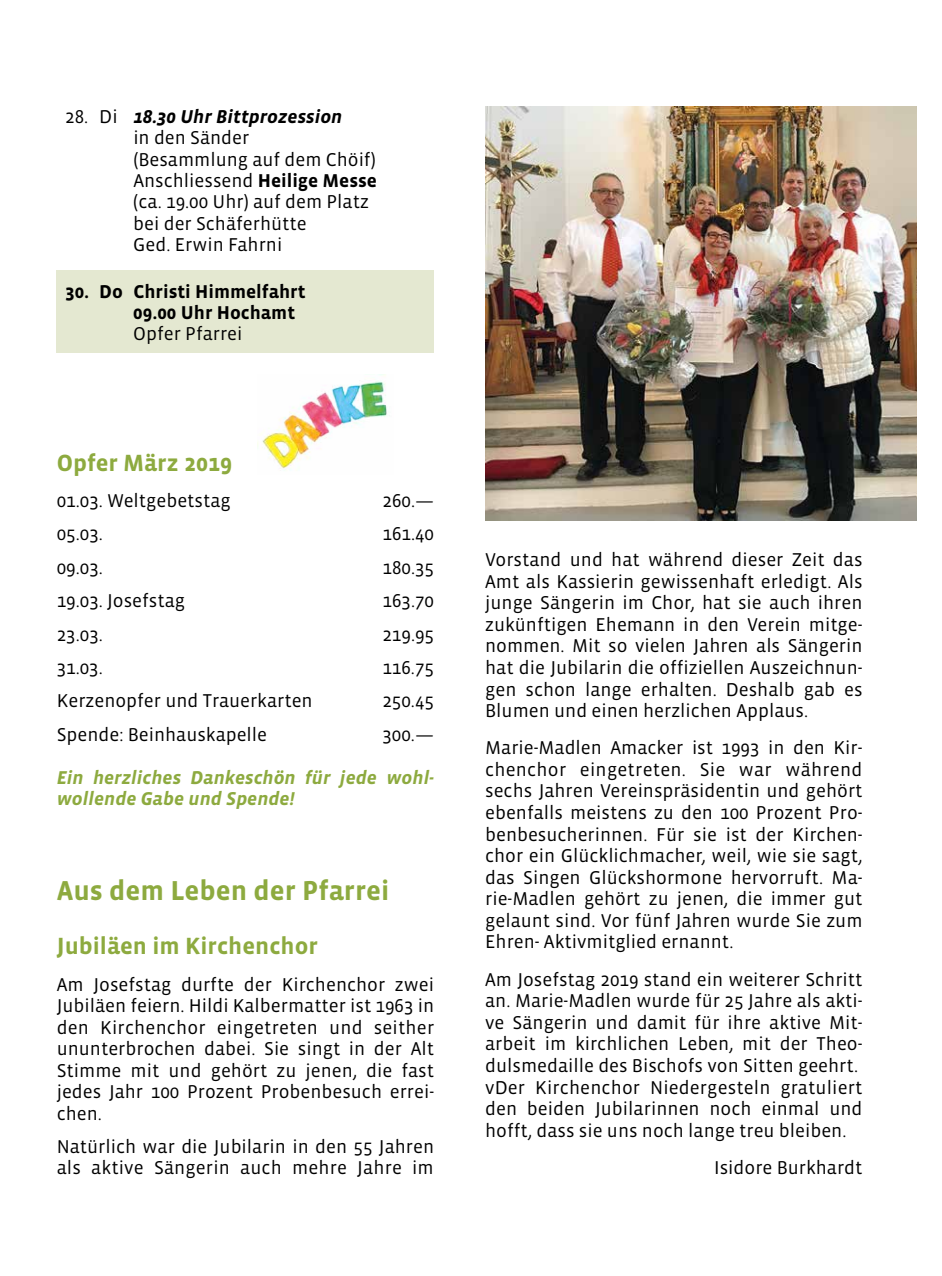
<style>
.page{position:relative;width:942px;height:1276px;background:#fff}
.page>*{position:absolute;margin:0;border:0;box-sizing:border-box;transform-origin:0 0}
.t1{font:700 28px "Vista Sans";color:#8daa3f}
.t2{font:700 24px "Vista Sans";color:#8daa3f}
.t3{font:19px/21.6px "Vista Sans";color:#000}
.t4{font:italic 700 19px/21.4px "Vista Sans";color:#8daa3f}
.t5{font:700 19px/21px "Vista Sans";color:#000}
.s1{font-weight:700;font-style:italic}
.s2{font-weight:700}
</style>
<div class="page">
<div style="left:57px;top:270px;width:377px;height:83px;background:#e4e8d1"></div>
<img style="left:485px;top:107px;width:431px;height:413px">
<img style="left:257px;top:374px;width:130px;height:95px">
<p class="t3" style="left:133px;top:106px;width:245px;text-indent:-68px">28. Di <span class="s1">18.30 Uhr Bittprozession<br></span>in den Sänder<br>(Besammlung auf dem Chöif)<br>Anschliessend <span class="s2">Heilige Messe </span>(ca. 19.00 Uhr) auf dem Platz bei der Schäferhütte<br>Ged. Erwin Fahrni</p>
<p class="t5" style="left:133px;top:281px;width:174px;text-indent:-68px">30. Do Christi Himmelfahrt<br>09.00 Uhr Hochamt</p>
<p class="t3" style="left:133px;top:323px;width:111px">Opfer Pfarrei</p>
<p class="t2" style="left:57px;top:450px;width:177px">Opfer März 2019</p>
<p class="t3" style="left:57px;top:490px;width:175px">01.03. Weltgebetstag</p>
<p class="t3" style="left:382px;top:490px;width:53px">260.—</p>
<p class="t3" style="left:57px;top:523px;width:48px">05.03.</p>
<p class="t3" style="left:382px;top:523px;width:53px">161.40</p>
<p class="t3" style="left:57px;top:557px;width:48px">09.03.</p>
<p class="t3" style="left:382px;top:557px;width:53px">180.35</p>
<p class="t3" style="left:57px;top:590px;width:130px">19.03. Josefstag</p>
<p class="t3" style="left:382px;top:590px;width:53px">163.70</p>
<p class="t3" style="left:57px;top:624px;width:48px">23.03.</p>
<p class="t3" style="left:382px;top:624px;width:53px">219.95</p>
<p class="t3" style="left:57px;top:657px;width:48px">31.03.</p>
<p class="t3" style="left:382px;top:657px;width:53px">116.75</p>
<p class="t3" style="left:57px;top:690px;width:257px">Kerzenopfer und Trauerkarten</p>
<p class="t3" style="left:382px;top:690px;width:53px">250.45</p>
<p class="t3" style="left:57px;top:724px;width:212px">Spende: Beinhauskapelle</p>
<p class="t3" style="left:382px;top:724px;width:53px">300.—</p>
<p class="t4" style="left:57px;top:767px;width:379px">Ein herzliches Dankeschön für jede wohl&shy;wollende Gabe und Spende!</p>
<h1 class="t1" style="left:57px;top:876px;width:334px">Aus dem Leben der Pfarrei</h1>
<p class="t2" style="left:57px;top:933px;width:262px">Jubiläen im Kirchenchor</p>
<p class="t3" style="left:57px;top:974px;width:379px;text-align:justify">Am Josefstag durfte der Kirchenchor zwei Jubiläen feiern. Hildi Kalbermatter ist 1963 in den Kirchenchor eingetreten und seither ununterbrochen dabei. Sie singt in der Alt Stimme mit und gehört zu jenen, die fast jedes Jahr 100 Prozent Probenbesuch errei&shy;chen.</p>
<p class="t3" style="left:57px;top:1135px;width:379px">Natürlich war die Jubilarin in den 55 Jahren als aktive Sängerin auch mehre Jahre im</p>
<p class="t3" style="left:485px;top:549px;width:379px;text-align:justify">Vorstand und hat während dieser Zeit das Amt als Kassierin gewissenhaft erledigt. Als junge Sängerin im Chor, hat sie auch ihren zukünftigen Ehemann in den Verein mitge&shy;nommen. Mit so vielen Jahren als Sängerin hat die Jubilarin die offiziellen Auszeichnun&shy;gen schon lange erhalten. Deshalb gab es Blumen und einen herzlichen Applaus.</p>
<p class="t3" style="left:485px;top:737px;width:379px;text-align:justify">Marie-Madlen Amacker ist 1993 in den Kir&shy;chenchor eingetreten. Sie war während sechs Jahren Vereinspräsidentin und gehört ebenfalls meistens zu den 100 Prozent Pro&shy;benbesucherinnen. Für sie ist der Kirchen&shy;chor ein Glücklichmacher, weil, wie sie sagt, das Singen Glückshormone hervorruft. Ma&shy;rie-Madlen gehört zu jenen, die immer gut gelaunt sind. Vor fünf Jahren wurde Sie zum Ehren- Aktivmitglied ernannt.</p>
<p class="t3" style="left:485px;top:969px;width:379px">Am Josefstag 2019 stand ein weiterer Schritt an. Marie-Madlen wurde für 25 Jahre als akti&shy;ve Sängerin und damit für ihre aktive Mit&shy;arbeit im kirchlichen Leben, mit der Theo&shy;dulsmedaille des Bischofs von Sitten geehrt. vDer Kirchenchor Niedergesteln gratuliert den beiden Jubilarinnen noch einmal und hofft, dass sie uns noch lange treu bleiben.</p>
<p class="t3" style="left:714px;top:1157px;width:150px">Isidore Burkhardt</p>
</div>
